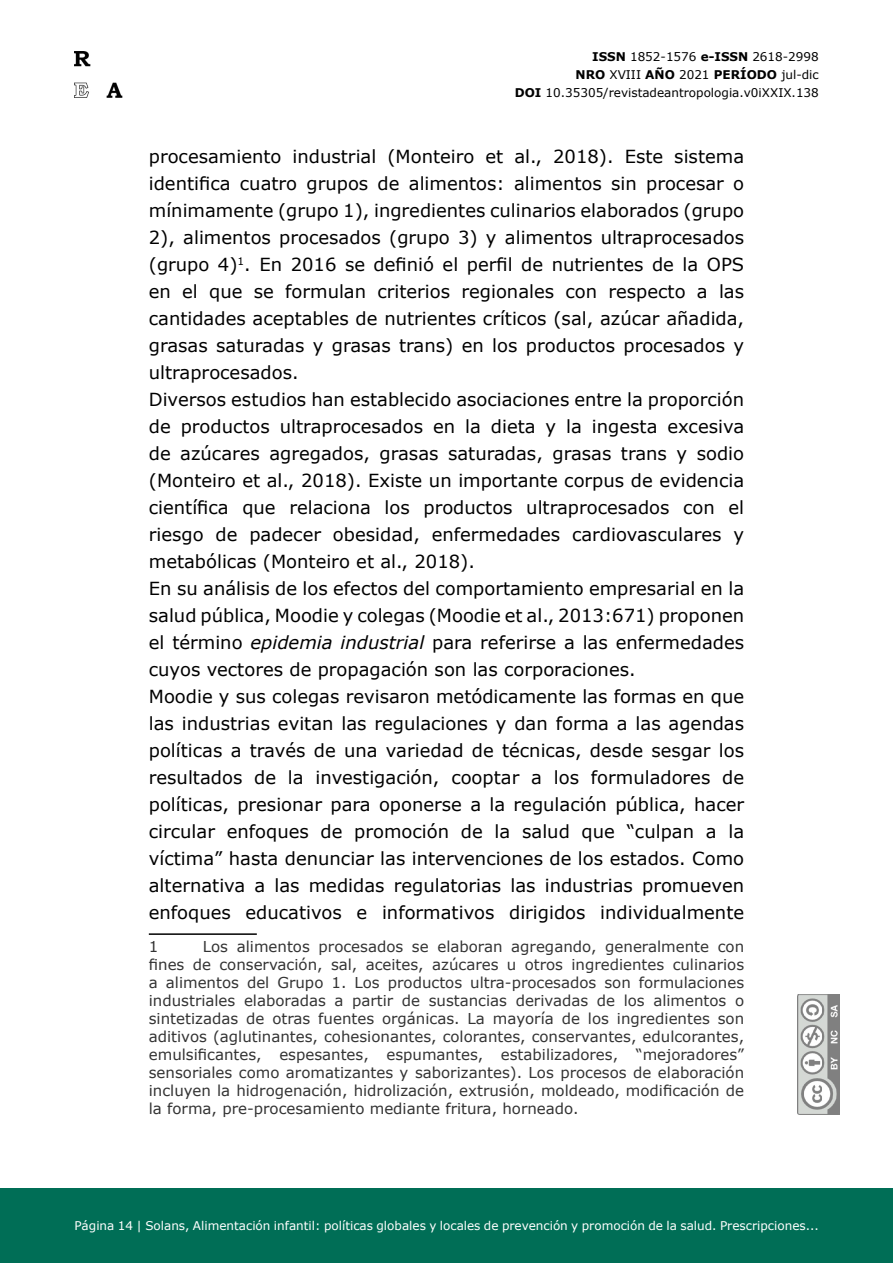
<style>
.page{position:relative;width:893px;height:1263px;background:#fff}
.page>*{position:absolute;margin:0;border:0;box-sizing:border-box;transform-origin:0 0}
.t1{font:18px/27px "Verdana";color:#000}
.t2{font:15px/18px "Verdana";color:#333;text-align:justify}
.t3{font:12px "Verdana";color:#fff}
.t4{font:12px/18px "Verdana";color:#000;text-align:right}
.s1{font-weight:700}
.s2{font-style:italic}
</style>
<div class="page">
<img style="left:798px;top:994px;width:42px;height:120px">
<div style="left:0;top:1188px;width:893px;height:75px;background:#006e56"></div>
<img style="left:74px;top:52px;width:49px;height:45px">
<hr style="left:149px;top:933px;width:108px;height:2px;background:#000">
<p class="t4" style="left:515px;top:47px;width:306px"><span class="s1">ISSN</span> 1852-1576 <span class="s1">e-ISSN</span> 2618-2998<br><span class="s1">NRO</span> XVIII <span class="s1">AÑO</span> 2021 <span class="s1">PERÍODO</span> jul-dic<br><span class="s1">DOI</span> 10.35305/revistadeantropologia.v0iXXIX.138</p>
<p class="t1" style="left:149px;top:142px;width:597px">procesamiento industrial (Monteiro et al., 2018). Este sistema identifica cuatro grupos de alimentos: alimentos sin procesar o mínimamente (grupo 1), ingredientes culinarios elaborados (grupo 2), alimentos procesados (grupo 3) y alimentos ultraprocesados (grupo 4)<sup>1</sup>. En 2016 se definió el perfil de nutrientes de la OPS en el que se formulan criterios regionales con respecto a las cantidades aceptables de nutrientes críticos (sal, azúcar añadida, grasas saturadas y grasas trans) en los productos procesados y ultraprocesados.<br>Diversos estudios han establecido asociaciones entre la proporción de productos ultraprocesados en la dieta y la ingesta excesiva de azúcares agregados, grasas saturadas, grasas trans y sodio (Monteiro et al., 2018). Existe un importante corpus de evidencia científica que relaciona los productos ultraprocesados con el riesgo de padecer obesidad, enfermedades cardiovasculares y metabólicas (Monteiro et al., 2018).<br>En su análisis de los efectos del comportamiento empresarial en la salud pública, Moodie y colegas (Moodie et al., 2013:671) proponen el término <span class="s2">epidemia industrial</span> para referirse a las enfermedades cuyos vectores de propagación son las corporaciones.<br>Moodie y sus colegas revisaron metódicamente las formas en que las industrias evitan las regulaciones y dan forma a las agendas políticas a través de una variedad de técnicas, desde sesgar los resultados de la investigación, cooptar a los formuladores de políticas, presionar para oponerse a la regulación pública, hacer circular enfoques de promoción de la salud que “culpan a la víctima” hasta denunciar las intervenciones de los estados. Como alternativa a las medidas regulatorias las industrias promueven enfoques educativos e informativos dirigidos individualmente</p>
<p class="t2" style="left:149px;top:937px;width:11px">1</p>
<p class="t2" style="left:149px;top:937px;width:597px;text-indent:54px">Los alimentos procesados se elaboran agregando, generalmente con fines de conservación, sal, aceites, azúcares u otros ingredientes culinarios a alimentos del Grupo 1. Los productos ultra-procesados son formulaciones industriales elaboradas a partir de sustancias derivadas de los alimentos o sintetizadas de otras fuentes orgánicas. La mayoría de los ingredientes son aditivos (aglutinantes, cohesionantes, colorantes, conservantes, edulcorantes, emulsificantes, espesantes, espumantes, estabilizadores, “mejoradores” sensoriales como aromatizantes y saborizantes). Los procesos de elaboración incluyen la hidrogenación, hidrolización, extrusión, moldeado, modificación de la forma, pre-procesamiento mediante fritura, horneado.</p>
<p class="t3" style="left:74px;top:1217px;width:746px">Página 14 | Solans, Alimentación infantil: políticas globales y locales de prevención y promoción de la salud. Prescripciones...</p>
</div>
